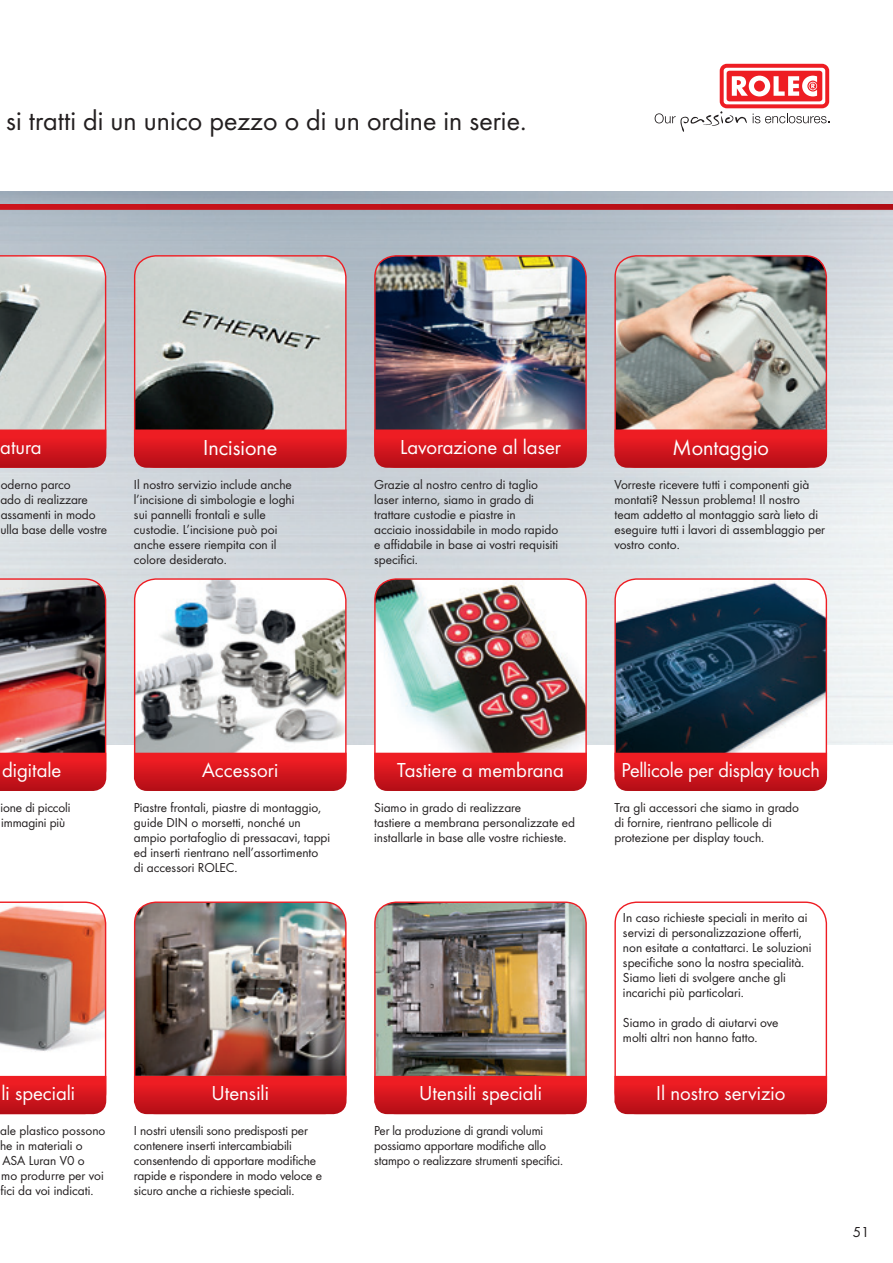
<style>
.page{position:relative;width:893px;height:1263px;background:#fff}
.page>*{position:absolute;margin:0;border:0;box-sizing:border-box;transform-origin:0 0}
.t1{font:28.5px "Futura Boo";color:#231f20}
.t2{font:22.5px "Futura Boo";color:#fff}
.t3{font:21px "Futura Boo";color:#fff}
.t4{font:15px "Futura Boo";color:#231f20}
.t5{font:13.5px/15px "Futura Boo";color:#231f20}
</style>
<div class="page">
<div style="left:614px;top:901px;width:213px;height:213px;border:1px solid #ee1d23;border-radius:21px"></div>
<svg style="left:614px;top:1075px;width:214px;height:40px;background:#d72229"></svg>
<svg style="left:655px;top:111px;width:92px;height:21px"></svg>
<svg style="left:753px;top:114px;width:76px;height:9px"></svg>
<svg style="left:720px;top:64px;width:109px;height:44px"></svg>
<svg style="left:724px;top:68px;width:101px;height:36px"></svg>
<div style="left:727px;top:71px;width:95px;height:30px;background:#ee1d23;border-radius:3px"></div>
<svg style="left:732px;top:76px;width:85px;height:20px"></svg>
<img style="left:0;top:191px;width:893px;height:553px">
<svg style="left:0;top:255px;width:107px;height:214px;background:#c5a5a4"></svg>
<img style="left:135px;top:256px;width:211px;height:172px">
<div style="left:134px;top:255px;width:213px;height:213px;border:1px solid #ee1d23;border-radius:21px"></div>
<svg style="left:133px;top:428px;width:214px;height:41px;background:#d02027"></svg>
<img style="left:375px;top:256px;width:211px;height:172px">
<div style="left:374px;top:255px;width:213px;height:213px;border:1px solid #ee1d23;border-radius:21px"></div>
<svg style="left:373px;top:428px;width:215px;height:41px;background:#d2232a"></svg>
<img style="left:135px;top:579px;width:211px;height:173px">
<div style="left:134px;top:578px;width:213px;height:213px;border:1px solid #ee1d23;border-radius:21px"></div>
<svg style="left:133px;top:752px;width:214px;height:39px;background:#d61d25"></svg>
<img style="left:0;top:578px;width:107px;height:213px">
<img style="left:375px;top:579px;width:211px;height:173px">
<div style="left:374px;top:578px;width:213px;height:213px;border:1px solid #ee1d23;border-radius:21px"></div>
<svg style="left:374px;top:752px;width:213px;height:39px;background:#d51c23"></svg>
<img style="left:615px;top:256px;width:211px;height:172px">
<div style="left:614px;top:255px;width:213px;height:213px;border:1px solid #ee1d23;border-radius:21px"></div>
<svg style="left:613px;top:428px;width:215px;height:41px;background:#d3242a"></svg>
<svg style="left:0;top:901px;width:107px;height:214px"></svg>
<img style="left:615px;top:579px;width:211px;height:173px">
<div style="left:614px;top:578px;width:213px;height:213px;border:1px solid #ee1d23;border-radius:21px"></div>
<svg style="left:614px;top:752px;width:214px;height:39px;background:#d41b22"></svg>
<img style="left:135px;top:903px;width:210px;height:172px">
<div style="left:134px;top:901px;width:213px;height:213px;border:1px solid #ee1d23;border-radius:21px"></div>
<svg style="left:133px;top:1075px;width:214px;height:40px;background:#d41f26"></svg>
<img style="left:376px;top:903px;width:209px;height:172px">
<div style="left:374px;top:901px;width:213px;height:213px;border:1px solid #ee1d23;border-radius:21px"></div>
<svg style="left:374px;top:1075px;width:213px;height:40px;background:#d41f26"></svg>
<svg style="left:0;top:204px;width:893px;height:5px;background:#bf1018"></svg>
<h1 class="t1" style="left:6px;top:104px;width:522px">si tratti di un unico pezzo o di un ordine in serie.</h1>
<h3 class="t3" style="left:0;top:434px;width:43px">atura</h3>
<h2 class="t2" style="left:203px;top:434px;width:76px">Incisione</h2>
<h3 class="t3" style="left:400px;top:434px;width:162px">Lavorazione al laser</h3>
<p class="t5" style="left:0;top:476px;width:108px">oderno parco<br>ado di realizzare assamenti in modo ulla base delle vostre</p>
<p class="t5" style="left:134px;top:476px;width:162px">Il nostro servizio include anche l’incisione di simbologie e loghi sui pannelli frontali e sulle custodie. L’incisione può poi anche essere riempita con il colore desiderato.</p>
<p class="t5" style="left:374px;top:476px;width:186px">Grazie al nostro centro di taglio laser interno, siamo in grado di trattare custodie e piastre in<br>acciaio inossidabile in modo rapido e affidabile in base ai vostri requisiti specifici.</p>
<h2 class="t2" style="left:673px;top:434px;width:98px">Montaggio</h2>
<p class="t5" style="left:614px;top:476px;width:212px">Vorreste ricevere tutti i componenti già montati? Nessun problema! Il nostro team addetto al montaggio sarà lieto di eseguire tutti i lavori di assemblaggio per vostro conto.</p>
<h3 class="t3" style="left:2px;top:757px;width:61px">digitale</h3>
<h3 class="t3" style="left:202px;top:757px;width:78px">Accessori</h3>
<h3 class="t3" style="left:397px;top:757px;width:169px">Tastiere a membrana</h3>
<h3 class="t3" style="left:622px;top:757px;width:200px">Pellicole per display touch</h3>
<p class="t5" style="left:1px;top:800px;width:71px">ione di piccoli immagini più</p>
<p class="t5" style="left:134px;top:800px;width:198px">Piastre frontali, piastre di montaggio, guide DIN o morsetti, nonché un ampio portafoglio di pressacavi, tappi ed inserti rientrano nell’assortimento di accessori ROLEC.</p>
<p class="t5" style="left:374px;top:800px;width:202px">Siamo in grado di realizzare<br>tastiere a membrana personalizzate ed installarle in base alle vostre richieste.</p>
<p class="t5" style="left:614px;top:800px;width:186px">Tra gli accessori che siamo in grado di fornire, rientrano pellicole di protezione per display touch.</p>
<p class="t5" style="left:623px;top:910px;width:190px">In caso richieste speciali in merito ai servizi di personalizzazione offerti, non esitate a contattarci. Le soluzioni specifiche sono la nostra specialità.<br>Siamo lieti di svolgere anche gli incarichi più particolari.</p>
<p class="t5" style="left:623px;top:1015px;width:157px">Siamo in grado di aiutarvi ove molti altri non hanno fatto.</p>
<h3 class="t3" style="left:1px;top:1080px;width:75px">li speciali</h3>
<h3 class="t3" style="left:212px;top:1080px;width:59px">Utensili</h3>
<h3 class="t3" style="left:419px;top:1080px;width:124px">Utensili speciali</h3>
<h3 class="t3" style="left:656px;top:1080px;width:131px">Il nostro servizio</h3>
<p class="t5" style="left:0;top:1123px;width:107px">ale plastico possono he in materiali o<br>ASA Luran V0 o<br>mo produrre per voi fici da voi indicati.</p>
<p class="t5" style="left:134px;top:1123px;width:190px">I nostri utensili sono predisposti per contenere inserti intercambiabili consentendo di apportare modifiche rapide e rispondere in modo veloce e sicuro anche a richieste speciali.</p>
<p class="t5" style="left:374px;top:1123px;width:190px">Per la produzione di grandi volumi possiamo apportare modifiche allo stampo o realizzare strumenti specifici.</p>
<p class="t4" style="left:853px;top:1223px;width:18px">51</p>
</div>
